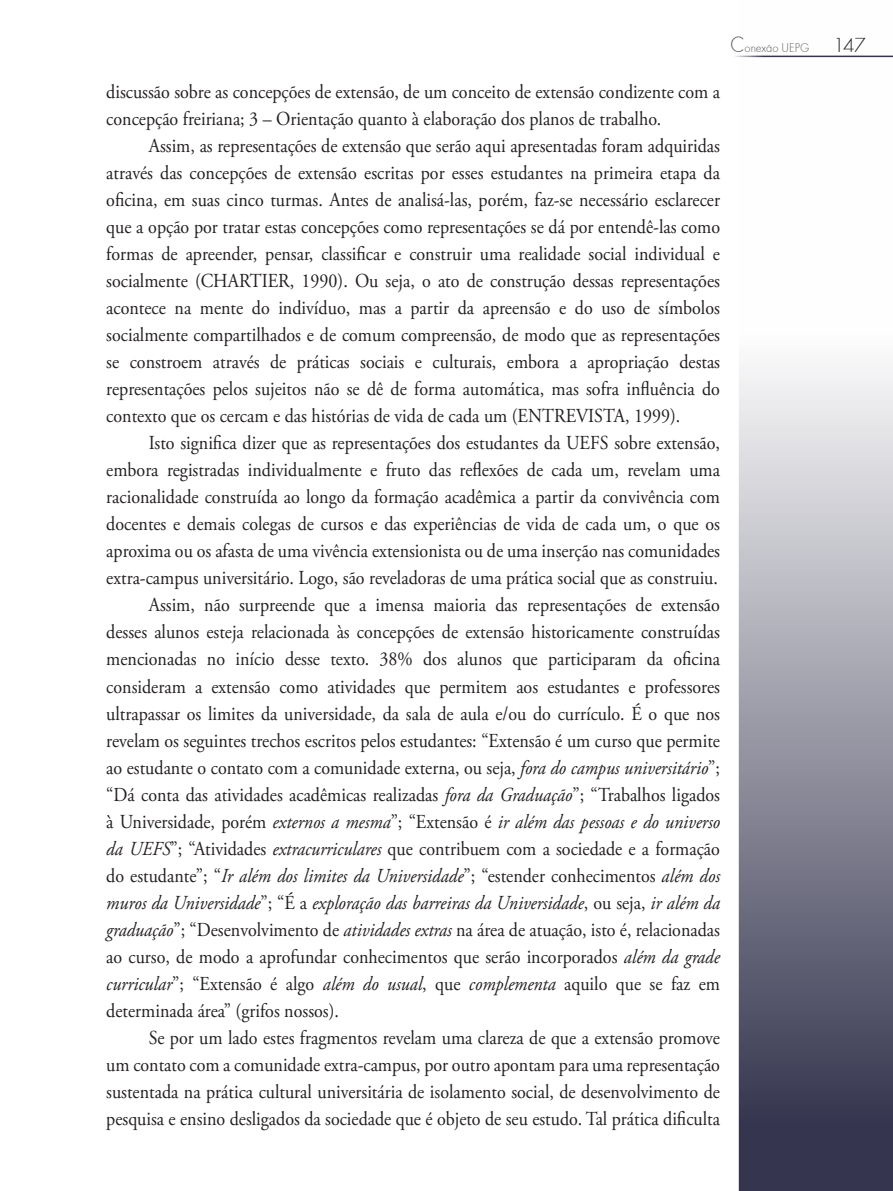
<style>
.page{position:relative;width:893px;height:1191px;background:#fff}
.page>*{position:absolute;margin:0;border:0;box-sizing:border-box;transform-origin:0 0}
.t1{font:21px "Futura TEE Ligh";color:#231f20}
.t2{font:19.8px/27px "Adobe Garamond Pro";color:#231f20;scale:.91 1}
.t3{font:italic 19.8px "Adobe Garamond Pro";color:#231f20;scale:.91 1}
.t4{font:13.2px "Futura TEE Ligh";color:#57585a;scale:.91 1}
.s1{font-size:23.1px}
.s2{font-style:italic}
.s3{font-style:normal}
</style>
<div class="page">
<svg style="left:739px;top:55px;width:154px;height:1136px"></svg>
<hr style="left:730px;top:56px;width:163px;height:1px;background:#35354f">
<p class="t4" style="left:730px;top:40px;width:88px"><span class="s1">C</span>onexao UEPG</p>
<p class="t4" style="left:768px;top:36px;width:4px">-</p>
<p class="t1" style="left:833px;top:33px;width:34px">147</p>
<p class="t2" style="left:106px;top:79px;width:676px">discussão sobre as concepções de extensão, de um conceito de extensão condizente com a concepção freiriana; 3 – Orientação quanto à elaboração dos planos de trabalho.</p>
<p class="t2" style="left:106px;top:133px;width:676px;text-align:justify;text-indent:43px">Assim, as representações de extensão que serão aqui apresentadas foram adquiridas através das concepções de extensão escritas por esses estudantes na primeira etapa da oficina, em suas cinco turmas. Antes de analisá-las, porém, faz-se necessário esclarecer que a opção por tratar estas concepções como representações se dá por entendê-las como formas de apreender, pensar, classificar e construir uma realidade social individual e socialmente (CHARTIER, 1990). Ou seja, o ato de construção dessas representações acontece na mente do indivíduo, mas a partir da apreensão e do uso de símbolos socialmente compartilhados e de comum compreensão, de modo que as representações se constroem através de práticas sociais e culturais, embora a apropriação destas representações pelos sujeitos não se dê de forma automática, mas sofra influência do contexto que os cercam e das histórias de vida de cada um (ENTREVISTA, 1999).</p>
<p class="t2" style="left:149px;top:430px;width:629px">Isto significa dizer que as representações dos estudantes da UEFS sobre extensão,</p>
<p class="t2" style="left:106px;top:457px;width:676px">embora registradas individualmente e fruto das reflexões de cada um, revelam uma</p>
<p class="t2" style="left:106px;top:484px;width:676px">racionalidade construída ao longo da formação acadêmica a partir da convivência com</p>
<p class="t2" style="left:106px;top:511px;width:676px">docentes e demais colegas de cursos e das experiências de vida de cada um, o que os</p>
<p class="t2" style="left:106px;top:538px;width:676px">aproxima ou os afasta de uma vivência extensionista ou de uma inserção nas comunidades</p>
<p class="t2" style="left:106px;top:565px;width:674px">extra-campus universitário. Logo, são reveladoras de uma prática social que as construiu.</p>
<p class="t2" style="left:149px;top:592px;width:629px">Assim, não surpreende que a imensa maioria das representações de extensão</p>
<p class="t2" style="left:106px;top:619px;width:676px">desses alunos esteja relacionada às concepções de extensão historicamente construídas</p>
<p class="t2" style="left:106px;top:646px;width:676px">mencionadas no início desse texto. 38% dos alunos que participaram da oficina</p>
<p class="t2" style="left:106px;top:673px;width:676px">consideram a extensão como atividades que permitem aos estudantes e professores</p>
<p class="t2" style="left:106px;top:700px;width:676px">ultrapassar os limites da universidade, da sala de aula e/ou do currículo. É o que nos</p>
<p class="t2" style="left:106px;top:727px;width:676px">revelam os seguintes trechos escritos pelos estudantes: “Extensão é um curso que permite</p>
<p class="t2" style="left:106px;top:754px;width:676px">ao estudante o contato com a comunidade externa, ou seja, <span class="s2">fora do campus universitário</span>”;</p>
<p class="t2" style="left:106px;top:781px;width:676px">“Dá conta das atividades acadêmicas realizadas <span class="s2">fora da Graduação</span>”; “Trabalhos ligados</p>
<p class="t3" style="left:106px;top:809px;width:676px"><span class="s3">à Universidade, porém</span> externos a mesma<span class="s3">”; “Extensão é</span> ir além das pessoas e do universo</p>
<p class="t2" style="left:106px;top:835px;width:676px"><span class="s2">da UEFS</span>”; “Atividades <span class="s2">extracurriculares</span> que contribuem com a sociedade e a formação</p>
<p class="t2" style="left:106px;top:862px;width:676px">do estudante”; “<span class="s2">Ir além dos limites da Universidade</span>”; “estender conhecimentos <span class="s2">além dos</span></p>
<p class="t3" style="left:106px;top:890px;width:676px">muros da Universidade<span class="s3">”; “É a</span> exploração das barreiras da Universidade<span class="s3">, ou seja,</span> ir além da</p>
<p class="t2" style="left:106px;top:916px;width:676px"><span class="s2">graduação</span>”; “Desenvolvimento de <span class="s2">atividades extras</span> na área de atuação, isto é, relacionadas</p>
<p class="t2" style="left:106px;top:943px;width:676px">ao curso, de modo a aprofundar conhecimentos que serão incorporados <span class="s2">além da grade</span></p>
<p class="t2" style="left:106px;top:970px;width:676px"><span class="s2">curricular</span>”; “Extensão é algo <span class="s2">além do usual</span>, que <span class="s2">complementa</span> aquilo que se faz em</p>
<p class="t2" style="left:106px;top:997px;width:257px">determinada área” (grifos nossos).</p>
<p class="t2" style="left:149px;top:1024px;width:629px">Se por um lado estes fragmentos revelam uma clareza de que a extensão promove</p>
<p class="t2" style="left:106px;top:1051px;width:676px">um contato com a comunidade extra-campus, por outro apontam para uma representação</p>
<p class="t2" style="left:106px;top:1078px;width:676px">sustentada na prática cultural universitária de isolamento social, de desenvolvimento de</p>
<p class="t2" style="left:106px;top:1105px;width:676px">pesquisa e ensino desligados da sociedade que é objeto de seu estudo. Tal prática dificulta</p>
</div>
